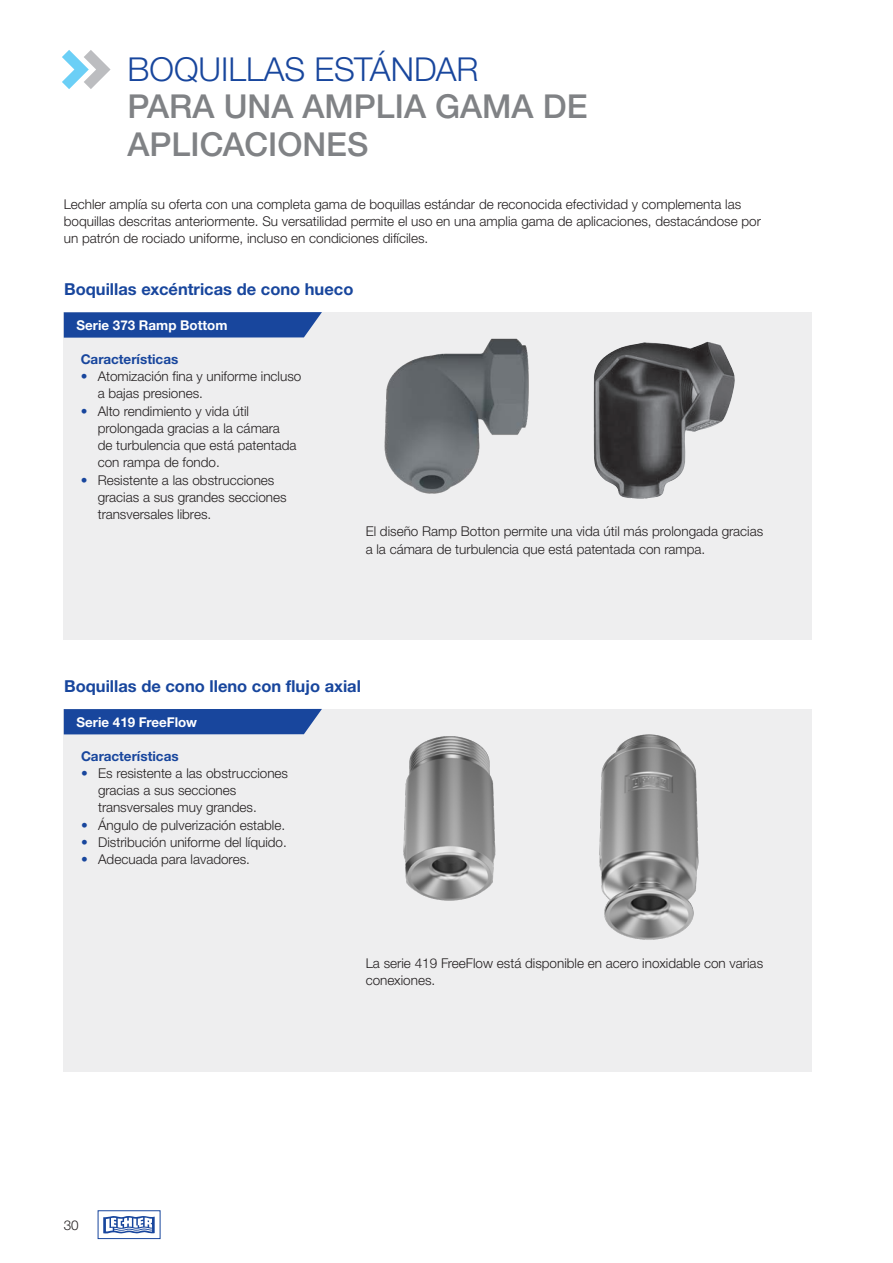
<style>
.page{position:relative;width:893px;height:1263px;background:#fff}
.page>*{position:absolute;margin:0;border:0;box-sizing:border-box;transform-origin:0 0}
.t1{font:500 33px/37.5px "Helvetica Neue LTW1 G";color:#808285}
.t2{font:700 16.5px "Helvetica Neue LTW1 G";color:#18469d}
.t3{font:300 13.5px/17.2px "Helvetica Neue LTW1 G";color:#231f20}
.Copy_Fett_hks42{font:700 13.5px "Helvetica Neue LTW1 G";color:#fff}
.Kategorie__Eigenschaften{font:700 13.5px "Helvetica Neue LTW1 G";color:#18469d}
.LEC_copy_overline_HKS{font:700 13.5px "Helvetica Neue LTW1 G";color:#18469d}
.s1{font-weight:300;color:#18469d}
.s2{font-weight:100;color:#18469d}
</style>
<div class="page">
<div style="left:64px;top:312px;width:748px;height:328px;background:#eeeeef"></div>
<div style="left:64px;top:709px;width:748px;height:362px;background:#eeeeef"></div>
<img style="left:384px;top:338px;width:145px;height:156px">
<img style="left:593px;top:341px;width:142px;height:158px">
<img style="left:403px;top:736px;width:93px;height:165px">
<img style="left:599px;top:734px;width:100px;height:206px">
<div style="left:98px;top:1210px;width:62px;height:29px;border:1px solid #18469d"></div>
<svg style="left:103px;top:1216px;width:52px;height:18px"></svg>
<svg style="left:62px;top:50px;width:49px;height:39px"></svg>
<svg style="left:64px;top:312px;width:258px;height:26px;background:#2450a1"></svg>
<div style="left:64px;top:709px;width:258px;height:25px;background:#18469d"></div>
<p class="t1" style="left:128px;top:51px;width:461px"><span class="s1">BOQUILLAS ESTÁNDAR<br></span>PARA UNA AMPLIA GAMA DE<br>APLICACIONES</p>
<p class="t3" style="left:64px;top:195px;width:699px">Lechler amplía su oferta con una completa gama de boquillas estándar de reconocida efectividad y complementa las boquillas descritas anteriormente. Su versatilidad permite el uso en una amplia gama de aplicaciones, destacándose por un patrón de rociado uniforme, incluso en condiciones difíciles.</p>
<p class="t2" style="left:64px;top:279px;width:291px">Boquillas excéntricas de cono hueco</p>
<p class="Copy_Fett_hks42" style="left:77px;top:317px;width:152px">Serie 373 Ramp Bottom</p>
<p class="Kategorie__Eigenschaften" style="left:81px;top:351px;width:99px">Características</p>
<p class="t3" style="left:98px;top:368px;width:205px;text-indent:-17px"><span class="s2">•</span> Atomización fina y uniforme incluso a bajas presiones.</p>
<p class="t3" style="left:98px;top:402px;width:200px;text-indent:-17px"><span class="s2">•</span> Alto rendimiento y vida útil prolongada gracias a la cámara de turbulencia que está patentada con rampa de fondo.</p>
<p class="t3" style="left:98px;top:471px;width:190px;text-indent:-17px"><span class="s2">•</span> Resistente a las obstrucciones gracias a sus grandes secciones transversales libres.</p>
<p class="t3" style="left:366px;top:523px;width:399px">El diseño Ramp Botton permite una vida útil más prolongada gracias a la cámara de turbulencia que está patentada con rampa.</p>
<p class="t2" style="left:64px;top:676px;width:298px">Boquillas de cono lleno con flujo axial</p>
<p class="Copy_Fett_hks42" style="left:77px;top:713px;width:122px">Serie 419 FreeFlow</p>
<p class="LEC_copy_overline_HKS" style="left:81px;top:747px;width:99px">Características</p>
<p class="t3" style="left:98px;top:764px;width:191px;text-indent:-17px"><span class="s2">•</span> Es resistente a las obstrucciones gracias a sus secciones transversales muy grandes.</p>
<p class="t3" style="left:81px;top:816px;width:206px"><span class="s2">•</span> Ángulo de pulverización estable.</p>
<p class="t3" style="left:81px;top:833px;width:207px"><span class="s2">•</span> Distribución uniforme del líquido.</p>
<p class="t3" style="left:81px;top:851px;width:170px"><span class="s2">•</span> Adecuada para lavadores.</p>
<p class="t3" style="left:366px;top:954px;width:399px">La serie 419 FreeFlow está disponible en acero inoxidable con varias conexiones.</p>
<p class="t3" style="left:64px;top:1216px;width:17px">30</p>
</div>
